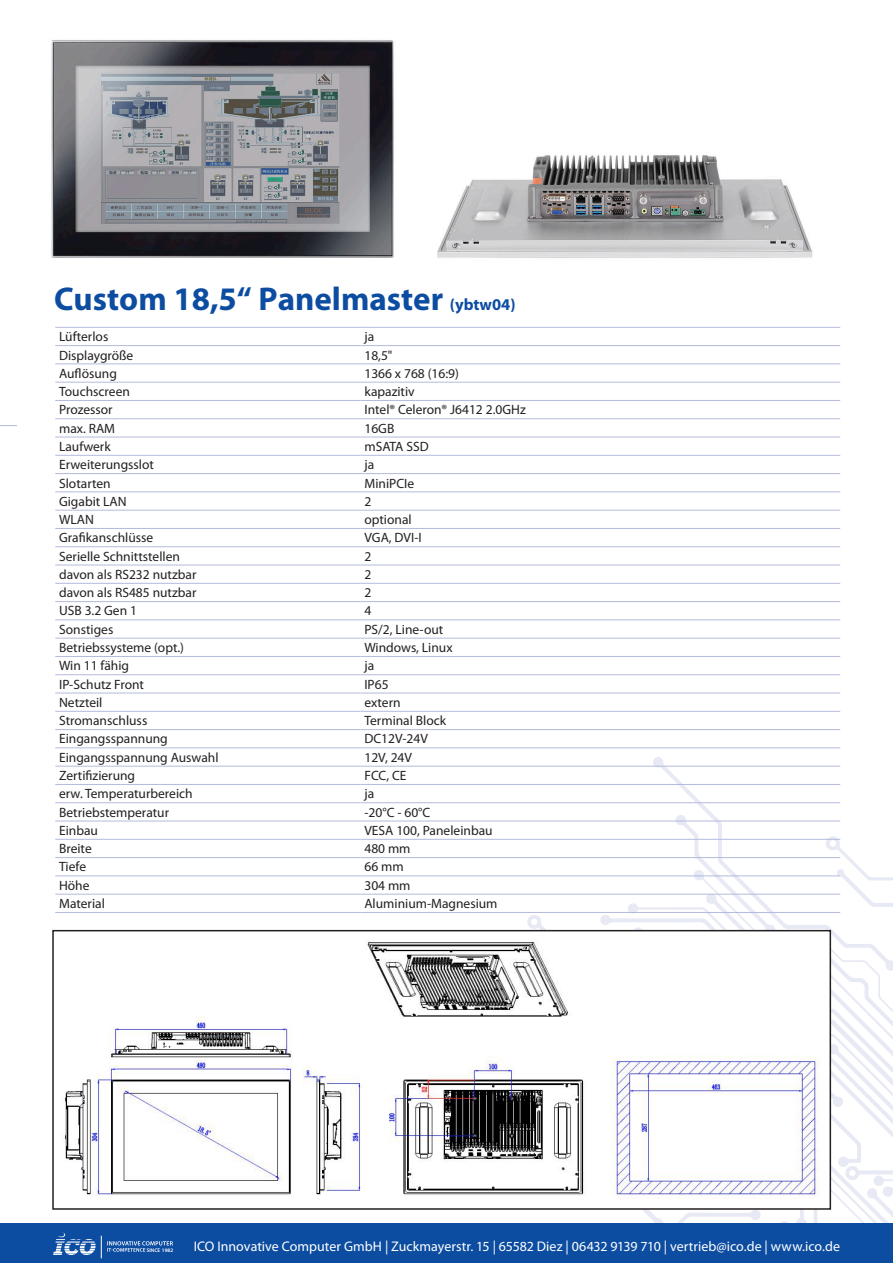
<style>
.page{position:relative;width:893px;height:1263px;background:#fff}
.page>*{position:absolute;margin:0;border:0;box-sizing:border-box;transform-origin:0 0}
.t1{font:700 33px "Myriad Pro";color:#0d4da1}
.t2{font:13.95px "Myriad Pro";color:#fff}
.t3{font:13.5px "Myriad Pro";color:#231f20}
.t4{font:600 5.25px "Myriad Pro";color:#fff}
.s1{font-size:16.5px}
</style>
<div class="page">
<svg style="left:653px;top:757px;width:188px;height:58px"></svg>
<svg style="left:451px;top:815px;width:442px;height:408px"></svg>
<svg style="left:0;top:425px;width:17px;height:1px"></svg>
<div style="left:0;top:1223px;width:893px;height:40px;background:#0d4da1"></div>
<svg style="left:53px;top:1232px;width:120px;height:26px"></svg>
<hr style="left:55px;top:327px;width:306px;height:1px;background:#b4badd">
<hr style="left:361px;top:327px;width:479px;height:1px;background:#b4badd">
<hr style="left:55px;top:345px;width:306px;height:1px;background:#b4badd">
<hr style="left:361px;top:345px;width:479px;height:1px;background:#b4badd">
<hr style="left:55px;top:364px;width:306px;height:1px;background:#b4badd">
<hr style="left:361px;top:364px;width:479px;height:1px;background:#b4badd">
<hr style="left:55px;top:382px;width:306px;height:1px;background:#b4badd">
<hr style="left:361px;top:382px;width:479px;height:1px;background:#b4badd">
<hr style="left:55px;top:400px;width:306px;height:1px;background:#b4badd">
<hr style="left:361px;top:400px;width:479px;height:1px;background:#b4badd">
<hr style="left:55px;top:418px;width:306px;height:1px;background:#b4badd">
<hr style="left:361px;top:418px;width:479px;height:1px;background:#b4badd">
<hr style="left:55px;top:437px;width:306px;height:1px;background:#b4badd">
<hr style="left:361px;top:437px;width:479px;height:1px;background:#b4badd">
<hr style="left:55px;top:455px;width:306px;height:1px;background:#b4badd">
<hr style="left:361px;top:455px;width:479px;height:1px;background:#b4badd">
<hr style="left:55px;top:473px;width:306px;height:1px;background:#b4badd">
<hr style="left:361px;top:473px;width:479px;height:1px;background:#b4badd">
<hr style="left:55px;top:492px;width:306px;height:1px;background:#b4badd">
<hr style="left:361px;top:492px;width:479px;height:1px;background:#b4badd">
<hr style="left:55px;top:510px;width:306px;height:1px;background:#b4badd">
<hr style="left:361px;top:510px;width:479px;height:1px;background:#b4badd">
<hr style="left:55px;top:528px;width:306px;height:1px;background:#b4badd">
<hr style="left:361px;top:528px;width:479px;height:1px;background:#b4badd">
<hr style="left:55px;top:546px;width:306px;height:1px;background:#b4badd">
<hr style="left:361px;top:546px;width:479px;height:1px;background:#b4badd">
<hr style="left:55px;top:565px;width:306px;height:1px;background:#b4badd">
<hr style="left:361px;top:565px;width:479px;height:1px;background:#b4badd">
<hr style="left:55px;top:583px;width:306px;height:1px;background:#b4badd">
<hr style="left:361px;top:583px;width:479px;height:1px;background:#b4badd">
<hr style="left:55px;top:601px;width:306px;height:1px;background:#b4badd">
<hr style="left:361px;top:601px;width:479px;height:1px;background:#b4badd">
<hr style="left:55px;top:620px;width:306px;height:1px;background:#b4badd">
<hr style="left:361px;top:620px;width:479px;height:1px;background:#b4badd">
<hr style="left:55px;top:638px;width:306px;height:1px;background:#b4badd">
<hr style="left:361px;top:638px;width:479px;height:1px;background:#b4badd">
<hr style="left:55px;top:656px;width:306px;height:1px;background:#b4badd">
<hr style="left:361px;top:656px;width:479px;height:1px;background:#b4badd">
<hr style="left:55px;top:674px;width:306px;height:1px;background:#b4badd">
<hr style="left:361px;top:674px;width:479px;height:1px;background:#b4badd">
<hr style="left:55px;top:693px;width:306px;height:1px;background:#b4badd">
<hr style="left:361px;top:693px;width:479px;height:1px;background:#b4badd">
<hr style="left:55px;top:711px;width:306px;height:1px;background:#b4badd">
<hr style="left:361px;top:711px;width:479px;height:1px;background:#b4badd">
<hr style="left:55px;top:729px;width:306px;height:1px;background:#b4badd">
<hr style="left:361px;top:729px;width:479px;height:1px;background:#b4badd">
<hr style="left:55px;top:748px;width:306px;height:1px;background:#b4badd">
<hr style="left:361px;top:748px;width:479px;height:1px;background:#b4badd">
<hr style="left:55px;top:766px;width:306px;height:1px;background:#b4badd">
<hr style="left:361px;top:766px;width:479px;height:1px;background:#b4badd">
<hr style="left:55px;top:784px;width:306px;height:1px;background:#b4badd">
<hr style="left:361px;top:784px;width:479px;height:1px;background:#b4badd">
<hr style="left:55px;top:802px;width:306px;height:1px;background:#b4badd">
<hr style="left:361px;top:802px;width:479px;height:1px;background:#b4badd">
<hr style="left:55px;top:821px;width:306px;height:1px;background:#b4badd">
<hr style="left:361px;top:821px;width:479px;height:1px;background:#b4badd">
<hr style="left:55px;top:839px;width:306px;height:1px;background:#b4badd">
<hr style="left:361px;top:839px;width:479px;height:1px;background:#b4badd">
<hr style="left:55px;top:857px;width:306px;height:1px;background:#b4badd">
<hr style="left:361px;top:857px;width:479px;height:1px;background:#b4badd">
<hr style="left:55px;top:876px;width:306px;height:1px;background:#b4badd">
<hr style="left:361px;top:876px;width:479px;height:1px;background:#b4badd">
<hr style="left:55px;top:894px;width:306px;height:1px;background:#b4badd">
<hr style="left:361px;top:894px;width:479px;height:1px;background:#b4badd">
<hr style="left:55px;top:912px;width:306px;height:1px;background:#b4badd">
<hr style="left:361px;top:912px;width:479px;height:1px;background:#b4badd">
<img style="left:51px;top:40px;width:343px;height:218px">
<img style="left:437px;top:155px;width:376px;height:103px">
<div style="left:53px;top:931px;width:777px;height:278px;background:#fff"></div>
<img style="left:65px;top:941px;width:755px;height:257px">
<div style="left:52px;top:930px;width:779px;height:280px;border:2px solid #231f20"></div>
<h1 class="t1" style="left:54px;top:277px;width:463px">Custom 18,5“ Panelmaster <span class="s1">(ybtw04)</span></h1>
<p class="t3" style="left:59px;top:328px;width:51px">Lüfterlos</p>
<p class="t3" style="left:364px;top:328px;width:11px">ja</p>
<p class="t3" style="left:59px;top:347px;width:76px">Displaygröße</p>
<p class="t3" style="left:364px;top:347px;width:30px">18,5"</p>
<p class="t3" style="left:59px;top:365px;width:59px">Auflösung</p>
<p class="t3" style="left:364px;top:365px;width:96px">1366 x 768 (16:9)</p>
<p class="t3" style="left:59px;top:383px;width:72px">Touchscreen</p>
<p class="t3" style="left:364px;top:383px;width:52px">kapazitiv</p>
<p class="t3" style="left:59px;top:401px;width:55px">Prozessor</p>
<p class="t3" style="left:364px;top:401px;width:163px">Intel® Celeron® J6412 2.0GHz</p>
<p class="t3" style="left:59px;top:420px;width:58px">max. RAM</p>
<p class="t3" style="left:364px;top:420px;width:31px">16GB</p>
<p class="t3" style="left:59px;top:438px;width:53px">Laufwerk</p>
<p class="t3" style="left:364px;top:438px;width:66px">mSATA SSD</p>
<p class="t3" style="left:59px;top:456px;width:96px">Erweiterungsslot</p>
<p class="t3" style="left:364px;top:456px;width:11px">ja</p>
<p class="t3" style="left:59px;top:475px;width:53px">Slotarten</p>
<p class="t3" style="left:364px;top:475px;width:51px">MiniPCIe</p>
<p class="t3" style="left:59px;top:493px;width:69px">Gigabit LAN</p>
<p class="t3" style="left:364px;top:493px;width:8px">2</p>
<p class="t3" style="left:59px;top:511px;width:36px">WLAN</p>
<p class="t3" style="left:364px;top:511px;width:49px">optional</p>
<p class="t3" style="left:59px;top:529px;width:96px">Grafikanschlüsse</p>
<p class="t3" style="left:364px;top:529px;width:59px">VGA, DVI-I</p>
<p class="t3" style="left:59px;top:548px;width:122px">Serielle Schnittstellen</p>
<p class="t3" style="left:364px;top:548px;width:8px">2</p>
<p class="t3" style="left:59px;top:566px;width:139px">davon als RS232 nutzbar</p>
<p class="t3" style="left:364px;top:566px;width:8px">2</p>
<p class="t3" style="left:59px;top:584px;width:139px">davon als RS485 nutzbar</p>
<p class="t3" style="left:364px;top:584px;width:8px">2</p>
<p class="t3" style="left:59px;top:603px;width:79px">USB 3.2 Gen 1</p>
<p class="t3" style="left:364px;top:603px;width:8px">4</p>
<p class="t3" style="left:59px;top:621px;width:56px">Sonstiges</p>
<p class="t3" style="left:364px;top:621px;width:80px">PS/2, Line-out</p>
<p class="t3" style="left:59px;top:639px;width:127px">Betriebssysteme (opt.)</p>
<p class="t3" style="left:364px;top:639px;width:90px">Windows, Linux</p>
<p class="t3" style="left:59px;top:657px;width:72px">Win 11 fähig</p>
<p class="t3" style="left:364px;top:657px;width:11px">ja</p>
<p class="t3" style="left:59px;top:676px;width:86px">IP-Schutz Front</p>
<p class="t3" style="left:364px;top:676px;width:26px">IP65</p>
<p class="t3" style="left:59px;top:694px;width:45px">Netzteil</p>
<p class="t3" style="left:364px;top:694px;width:38px">extern</p>
<p class="t3" style="left:59px;top:712px;width:90px">Stromanschluss</p>
<p class="t3" style="left:364px;top:712px;width:83px">Terminal Block</p>
<p class="t3" style="left:59px;top:731px;width:110px">Eingangsspannung</p>
<p class="t3" style="left:364px;top:731px;width:65px">DC12V-24V</p>
<p class="t3" style="left:59px;top:749px;width:161px">Eingangsspannung Auswahl</p>
<p class="t3" style="left:364px;top:749px;width:49px">12V, 24V</p>
<p class="t3" style="left:59px;top:767px;width:78px">Zertifizierung</p>
<p class="t3" style="left:364px;top:767px;width:44px">FCC, CE</p>
<p class="t3" style="left:59px;top:785px;width:135px">erw. Temperaturbereich</p>
<p class="t3" style="left:364px;top:785px;width:11px">ja</p>
<p class="t3" style="left:59px;top:804px;width:111px">Betriebstemperatur</p>
<p class="t3" style="left:364px;top:804px;width:67px">-20°C - 60°C</p>
<p class="t3" style="left:59px;top:822px;width:40px">Einbau</p>
<p class="t3" style="left:364px;top:822px;width:130px">VESA 100, Paneleinbau</p>
<p class="t3" style="left:59px;top:840px;width:34px">Breite</p>
<p class="t3" style="left:364px;top:840px;width:48px">480 mm</p>
<p class="t3" style="left:59px;top:858px;width:28px">Tiefe</p>
<p class="t3" style="left:364px;top:858px;width:41px">66 mm</p>
<p class="t3" style="left:59px;top:877px;width:32px">Höhe</p>
<p class="t3" style="left:364px;top:877px;width:48px">304 mm</p>
<p class="t3" style="left:59px;top:895px;width:47px">Material</p>
<p class="t3" style="left:364px;top:895px;width:135px">Aluminium-Magnesium</p>
<p class="t4" style="left:147px;top:1246px;width:28px">SINCE 1982</p>
<p class="t2" style="left:194px;top:1238px;width:648px">ICO Innovative Computer GmbH | Zuckmayerstr. 15 | 65582 Diez | 06432 9139 710 | vertrieb@ico.de | www.ico.de</p>
</div>
